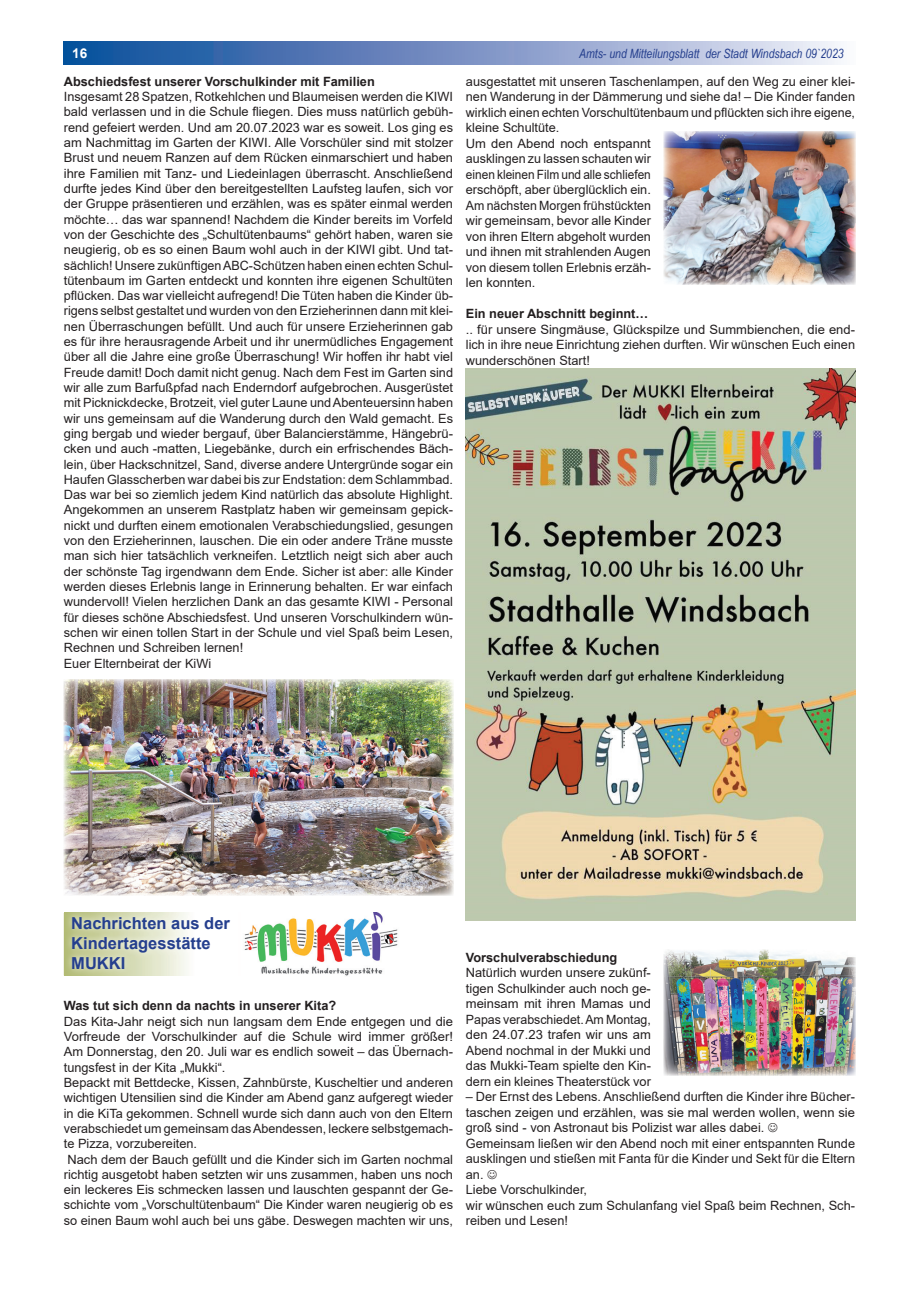
<style>
.page{position:relative;width:919px;height:1289px;background:#fff}
.page>*{position:absolute;margin:0;border:0;box-sizing:border-box;transform-origin:0 0}
.t1{font:700 16.5px/19.8px "Arial";color:#253f8e}
.t2{font:700 13.5px "Arial";color:#fff}
.t3{font:12.75px/15.3px "Arial";color:#231f20}
.t4{font:700 12.75px "Arial";color:#231f20}
.t5{font:italic 12.75px "Arial Narrow";color:#253f8e}
</style>
<div class="page">
<img style="left:64px;top:41px;width:774px;height:24px">
<img style="left:244px;top:912px;width:154px;height:64px">
<img style="left:64px;top:679px;width:389px;height:216px">
<img style="left:663px;top:131px;width:192px;height:153px">
<img style="left:663px;top:949px;width:192px;height:126px">
<img style="left:466px;top:369px;width:389px;height:551px">
<p class="t2" style="left:72px;top:44px;width:17px">16</p>
<p class="t5" style="left:579px;top:44px;width:266px">Amts- und Mitteilungsblatt der Stadt Windsbach 09`2023</p>
<p class="t4" style="left:64px;top:72px;width:312px">Abschiedsfest unserer Vorschulkinder mit Familien</p>
<p class="t3" style="left:64px;top:89px;width:391px">Insgesamt 28 Spatzen, Rotkehlchen und Blaumeisen werden die KIWI bald verlassen und in die Schule fliegen. Dies muss natürlich gebüh&shy;rend gefeiert werden. Und am 20.07.2023 war es soweit. Los ging es am Nachmittag im Garten der KIWI. Alle Vorschüler sind mit stolzer Brust und neuem Ranzen auf dem Rücken einmarschiert und haben ihre Familien mit Tanz- und Liedeinlagen überrascht. Anschließend durfte jedes Kind über den bereitgestellten Laufsteg laufen, sich vor der Gruppe präsentieren und erzählen, was es später einmal werden möchte… das war spannend! Nachdem die Kinder bereits im Vorfeld von der Geschichte des „Schultütenbaums“ gehört haben, waren sie neugierig, ob es so einen Baum wohl auch in der KIWI gibt. Und tat&shy;sächlich! Unsere zukünftigen ABC-Schützen haben einen echten Schul&shy;tütenbaum im Garten entdeckt und konnten ihre eigenen Schultüten pflücken. Das war vielleicht aufregend! Die Tüten haben die Kinder üb&shy;rigens selbst gestaltet und wurden von den Erzieherinnen dann mit klei&shy;nen Überraschungen befüllt. Und auch für unsere Erzieherinnen gab es für ihre herausragende Arbeit und ihr unermüdliches Engagement über all die Jahre eine große Überraschung! Wir hoffen ihr habt viel Freude damit! Doch damit nicht genug. Nach dem Fest im Garten sind wir alle zum Barfußpfad nach Enderndorf aufgebrochen. Ausgerüstet mit Picknickdecke, Brotzeit, viel guter Laune und Abenteuersinn haben wir uns gemeinsam auf die Wanderung durch den Wald gemacht. Es ging bergab und wieder bergauf, über Balancierstämme, Hängebrü&shy;cken und auch -matten, Liegebänke, durch ein erfrischendes Bäch&shy;lein, über Hackschnitzel, Sand, diverse andere Untergründe sogar ein Haufen Glasscherben war dabei bis zur Endstation: dem Schlammbad.<br>Das war bei so ziemlich jedem Kind natürlich das absolute Highlight.<br>Angekommen an unserem Rastplatz haben wir gemeinsam gepick&shy;nickt und durften einem emotionalen Verabschiedungslied, gesungen von den Erzieherinnen, lauschen. Die ein oder andere Träne musste man sich hier tatsächlich verkneifen. Letztlich neigt sich aber auch der schönste Tag irgendwann dem Ende. Sicher ist aber: alle Kinder werden dieses Erlebnis lange in Erinnerung behalten. Er war einfach wundervoll! Vielen herzlichen Dank an das gesamte KIWI - Personal für dieses schöne Abschiedsfest. Und unseren Vorschulkindern wün&shy;schen wir einen tollen Start in der Schule und viel Spaß beim Lesen, Rechnen und Schreiben lernen!<br>Euer Elternbeirat der KiWi</p>
<p class="t3" style="left:466px;top:74px;width:391px">ausgestattet mit unseren Taschenlampen, auf den Weg zu einer klei&shy;nen Wanderung in der Dämmerung und siehe da! – Die Kinder fanden wirklich einen echten Vorschultütenbaum und pflückten sich ihre eigene, kleine Schultüte.<br>Um den Abend noch entspannt<br>ausklingen zu lassen schauten wir<br>einen kleinen Film und alle schliefen<br>erschöpft, aber überglücklich ein.<br>Am nächsten Morgen frühstückten<br>wir gemeinsam, bevor alle Kinder<br>von ihren Eltern abgeholt wurden<br>und ihnen mit strahlenden Augen<br>von diesem tollen Erlebnis erzäh-<br>len konnten.</p>
<p class="t4" style="left:466px;top:305px;width:184px">Ein neuer Abschnitt beginnt…</p>
<p class="t3" style="left:466px;top:321px;width:391px;text-align:justify">.. für unsere Singmäuse, Glückspilze und Summbienchen, die end&shy;lich in ihre neue Einrichtung ziehen durften. Wir wünschen Euch einen wunderschönen Start!</p>
<p class="t1" style="left:71px;top:913px;width:160px">Nachrichten aus der<br>Kindertagesstätte<br>MUKKI</p>
<p class="t4" style="left:64px;top:996px;width:274px">Was tut sich denn da nachts in unserer Kita?</p>
<p class="t3" style="left:64px;top:1013px;width:391px">Das Kita-Jahr neigt sich nun langsam dem Ende entgegen und die Vorfreude der Vorschulkinder auf die Schule wird immer größer!<br>Am Donnerstag, den 20. Juli war es endlich soweit – das Übernach&shy;tungsfest in der Kita „Mukki“.<br>Bepackt mit Bettdecke, Kissen, Zahnbürste, Kuscheltier und anderen wichtigen Utensilien sind die Kinder am Abend ganz aufgeregt wieder in die KiTa gekommen. Schnell wurde sich dann auch von den Eltern verabschiedet um gemeinsam das Abendessen, leckere selbstgemach&shy;te Pizza, vorzubereiten.<br>Nach dem der Bauch gefüllt und die Kinder sich im Garten nochmal richtig ausgetobt haben setzten wir uns zusammen, haben uns noch ein leckeres Eis schmecken lassen und lauschten gespannt der Ge&shy;schichte vom „Vorschultütenbaum“ Die Kinder waren neugierig ob es so einen Baum wohl auch bei uns gäbe. Deswegen machten wir uns,</p>
<p class="t4" style="left:466px;top:948px;width:153px">Vorschulverabschiedung</p>
<p class="t3" style="left:466px;top:965px;width:186px;text-align:justify">Natürlich wurden unsere zukünf&shy;tigen Schulkinder auch noch ge&shy;meinsam mit ihren Mamas und Papas verabschiedet. Am Montag, den 24.07.23 trafen wir uns am Abend nochmal in der Mukki und das Mukki-Team spielte den Kin&shy;dern ein kleines Theaterstück vor</p>
<p class="t3" style="left:466px;top:1088px;width:391px">– Der Ernst des Lebens. Anschließend durften die Kinder ihre Bücher&shy;taschen zeigen und erzählen, was sie mal werden wollen, wenn sie groß sind - von Astronaut bis Polizist war alles dabei.<br>Gemeinsam ließen wir den Abend noch mit einer entspannten Runde ausklingen und stießen mit Fanta für die Kinder und Sekt für die Eltern an.<br>Liebe Vorschulkinder,<br>wir wünschen euch zum Schulanfang viel Spaß beim Rechnen, Sch&shy;reiben und Lesen!</p>
</div>
